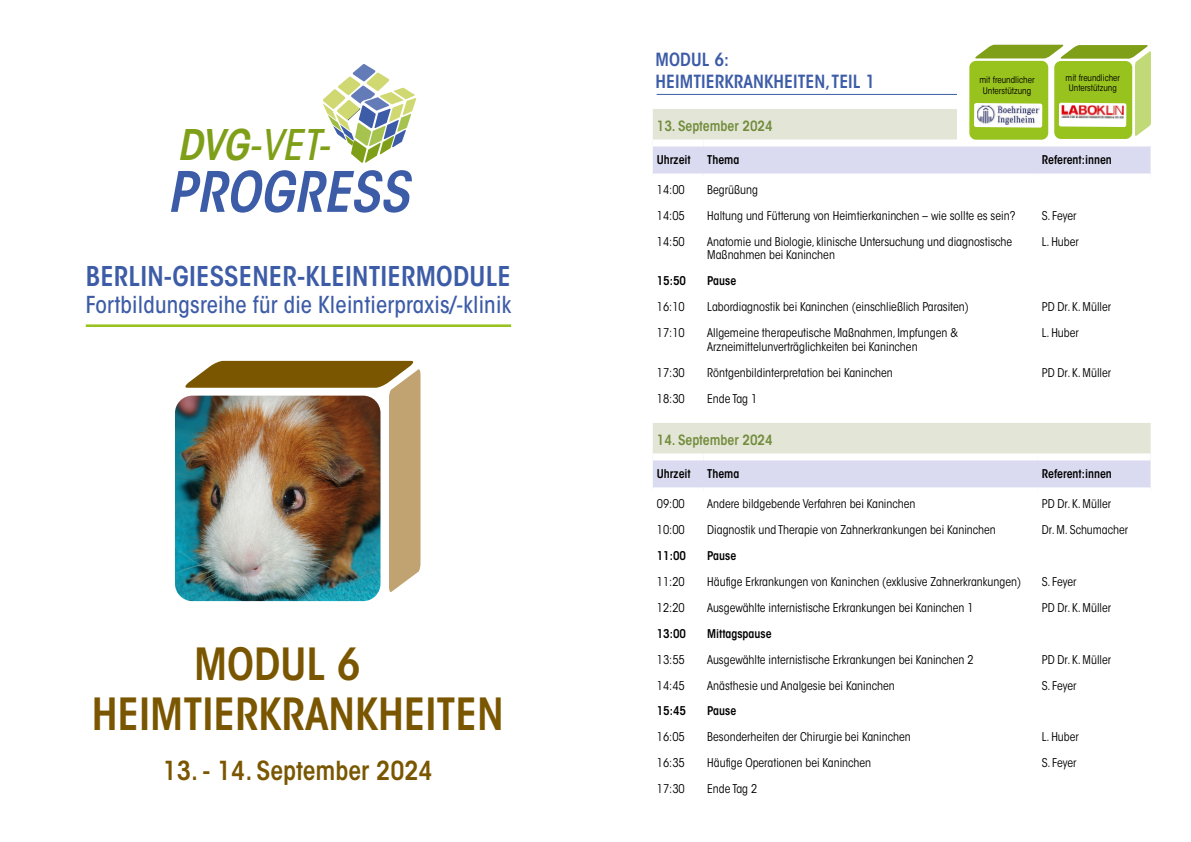
<style>
.page{position:relative;width:1191px;height:842px;background:#fff}
.page>*{position:absolute;margin:0;border:0;box-sizing:border-box;transform-origin:0 0}
.t1{font:italic 600 condensed 55.3px "ITC Avant Garde Std";color:#3d5ca7}
.t2{font:600 condensed 44px/50px "ITC Avant Garde Std";color:#7a5600}
.t3{font:italic 500 condensed 41.9px "ITC Avant Garde Std";color:#7f9f18}
.t4{font:600 condensed 27px "ITC Avant Garde Std";letter-spacing:.01em;color:#3d5ca7}
.t5{font:600 condensed 26px "ITC Avant Garde Std";color:#7a5600}
.t6{font:500 condensed 23.2px "ITC Avant Garde Std";letter-spacing:.01em;color:#3d5ca7}
.t7{font:600 condensed 18px/21.6px "ITC Avant Garde Std";letter-spacing:.005em;color:#3d5ca7}
.t8{font:600 condensed 14px "ITC Avant Garde Std";color:#728c3c}
.t9{font:condensed 12px/13px "ITC Avant Garde Std";color:#000}
.t10{font:600 condensed 12px "ITC Avant Garde Std";color:#000}
.t11{font:condensed 9.1px/10.9px "ITC Avant Garde Std";color:#000;text-align:center}
.t12{font:condensed 9px/10.8px "ITC Avant Garde Std";color:#000;text-align:center}
.s1{font-weight:600}
</style>
<div class="page">
<div style="left:653px;top:109px;width:304px;height:30px;background:#e3e5d6"></div>
<svg style="left:653px;top:146px;width:497px;height:341px"></svg>
<div style="left:653px;top:453px;width:50px;height:7px;background:#fff"></div>
<div style="left:703px;top:453px;width:334px;height:7px;background:#fff"></div>
<div style="left:1037px;top:453px;width:113px;height:7px;background:#fff"></div>
<div style="left:653px;top:174px;width:50px;height:7px;background:#fff"></div>
<div style="left:703px;top:174px;width:334px;height:7px;background:#fff"></div>
<div style="left:1037px;top:174px;width:113px;height:7px;background:#fff"></div>
<div style="left:653px;top:199px;width:50px;height:7px;background:#fff"></div>
<div style="left:703px;top:199px;width:334px;height:7px;background:#fff"></div>
<div style="left:1037px;top:199px;width:113px;height:7px;background:#fff"></div>
<hr style="left:656px;top:94px;width:467px;height:1px;background:#3d5ca7">
<div style="left:957px;top:12px;width:227px;height:133px;background:#fff"></div>
<div style="left:1054px;top:61px;width:78px;height:78px;background:#98c21d;border-radius:7px"></div>
<svg style="left:322px;top:64px;width:94px;height:99px"></svg>
<hr style="left:86px;top:324px;width:425px;height:3px;background:#98c21d">
<svg style="left:185px;top:361px;width:235px;height:232px"></svg>
<img style="left:175px;top:396px;width:205px;height:205px">
<div style="left:969px;top:61px;width:79px;height:79px;background:#98c21d;border-radius:7px"></div>
<svg style="left:973px;top:45px;width:178px;height:92px"></svg>
<img style="left:976px;top:105px;width:63px;height:20px">
<h3 class="t3" style="left:178px;top:119px;width:154px"><span class="s1">DVG</span>-VET-</h3>
<h1 class="t1" style="left:167px;top:157px;width:243px">PROGRESS</h1>
<h3 class="t4" style="left:86px;top:260px;width:426px">BERLIN-GIESSENER-KLEINTIERMODULE</h3>
<h3 class="t6" style="left:86px;top:291px;width:427px">Fortbildungsreihe für die Kleintierpraxis/-klinik</h3>
<h2 class="t2" style="left:92px;top:639px;width:413px;text-indent:102px">MODUL 6<br>HEIMTIERKRANKHEITEN</h2>
<h3 class="t5" style="left:163px;top:754px;width:271px">13. - 14. September 2024</h3>
<h3 class="t7" style="left:655px;top:49px;width:221px">MODUL 6:<br>HEIMTIERKRANKHEITEN, TEIL 1</h3>
<p class="t8" style="left:657px;top:117px;width:117px">13. September 2024</p>
<p class="t10" style="left:657px;top:153px;width:36px">Uhrzeit</p>
<p class="t10" style="left:707px;top:153px;width:34px">Thema</p>
<p class="t10" style="left:1041px;top:153px;width:72px">Referent:innen</p>
<p class="t9" style="left:657px;top:184px;width:30px">14:00</p>
<p class="t9" style="left:707px;top:184px;width:52px">Begrüßung</p>
<p class="t9" style="left:657px;top:209px;width:30px">14:05</p>
<p class="t9" style="left:707px;top:209px;width:310px">Haltung und Fütterung von Heimtierkaninchen – wie sollte es sein?</p>
<p class="t9" style="left:1041px;top:209px;width:36px">S. Feyer</p>
<p class="t9" style="left:657px;top:235px;width:30px">14:50</p>
<p class="t9" style="left:707px;top:235px;width:306px">Anatomie und Biologie, klinische Untersuchung und diagnostische<br>Maßnahmen bei Kaninchen</p>
<p class="t9" style="left:1041px;top:235px;width:39px">L. Huber</p>
<p class="t10" style="left:657px;top:273px;width:31px">15:50</p>
<p class="t10" style="left:707px;top:273px;width:30px">Pause</p>
<p class="t9" style="left:657px;top:300px;width:30px">16:10</p>
<p class="t9" style="left:707px;top:300px;width:263px">Labordiagnostik bei Kaninchen (einschließlich Parasiten)</p>
<p class="t9" style="left:1041px;top:300px;width:71px">PD Dr. K. Müller</p>
<p class="t9" style="left:657px;top:326px;width:30px">17:10</p>
<p class="t9" style="left:707px;top:325px;width:252px;line-height:14.4px">Allgemeine therapeutische Maßnahmen, Impfungen &amp;<br>Arzneimittelunverträglichkeiten bei Kaninchen</p>
<p class="t9" style="left:1041px;top:326px;width:39px">L. Huber</p>
<p class="t9" style="left:657px;top:366px;width:30px">17:30</p>
<p class="t9" style="left:707px;top:366px;width:187px">Röntgenbildinterpretation bei Kaninchen</p>
<p class="t9" style="left:1041px;top:366px;width:71px">PD Dr. K. Müller</p>
<p class="t9" style="left:657px;top:392px;width:30px">18:30</p>
<p class="t9" style="left:707px;top:392px;width:52px">Ende Tag 1</p>
<p class="t8" style="left:657px;top:431px;width:117px">14. September 2024</p>
<p class="t10" style="left:657px;top:466px;width:36px">Uhrzeit</p>
<p class="t10" style="left:707px;top:466px;width:34px">Thema</p>
<p class="t10" style="left:1041px;top:466px;width:72px">Referent:innen</p>
<p class="t9" style="left:657px;top:497px;width:30px">09:00</p>
<p class="t9" style="left:707px;top:497px;width:210px">Andere bildgebende Verfahren bei Kaninchen</p>
<p class="t9" style="left:1041px;top:497px;width:71px">PD Dr. K. Müller</p>
<p class="t9" style="left:657px;top:523px;width:30px">10:00</p>
<p class="t9" style="left:707px;top:523px;width:290px">Diagnostik und Therapie von Zahnerkrankungen bei Kaninchen</p>
<p class="t9" style="left:1041px;top:523px;width:88px">Dr. M. Schumacher</p>
<p class="t10" style="left:657px;top:548px;width:31px">11:00</p>
<p class="t10" style="left:707px;top:548px;width:30px">Pause</p>
<p class="t9" style="left:657px;top:575px;width:30px">11:20</p>
<p class="t9" style="left:707px;top:575px;width:315px">Häufige Erkrankungen von Kaninchen (exklusive Zahnerkrankungen)</p>
<p class="t9" style="left:1041px;top:575px;width:36px">S. Feyer</p>
<p class="t9" style="left:657px;top:601px;width:30px">12:20</p>
<p class="t9" style="left:707px;top:601px;width:268px">Ausgewählte internistische Erkrankungen bei Kaninchen 1</p>
<p class="t9" style="left:1041px;top:601px;width:71px">PD Dr. K. Müller</p>
<p class="t10" style="left:657px;top:626px;width:31px">13:00</p>
<p class="t10" style="left:707px;top:626px;width:66px">Mittagspause</p>
<p class="t9" style="left:657px;top:653px;width:30px">13:55</p>
<p class="t9" style="left:707px;top:653px;width:268px">Ausgewählte internistische Erkrankungen bei Kaninchen 2</p>
<p class="t9" style="left:1041px;top:653px;width:71px">PD Dr. K. Müller</p>
<p class="t9" style="left:657px;top:679px;width:30px">14:45</p>
<p class="t9" style="left:707px;top:679px;width:189px">Anästhesie und Analgesie bei Kaninchen</p>
<p class="t9" style="left:1041px;top:679px;width:36px">S. Feyer</p>
<p class="t10" style="left:657px;top:703px;width:31px">15:45</p>
<p class="t10" style="left:707px;top:703px;width:30px">Pause</p>
<p class="t9" style="left:657px;top:730px;width:30px">16:05</p>
<p class="t9" style="left:707px;top:730px;width:205px">Besonderheiten der Chirurgie bei Kaninchen</p>
<p class="t9" style="left:1041px;top:730px;width:39px">L. Huber</p>
<p class="t9" style="left:657px;top:756px;width:30px">16:35</p>
<p class="t9" style="left:707px;top:756px;width:165px">Häufige Operationen bei Kaninchen</p>
<p class="t9" style="left:1041px;top:756px;width:36px">S. Feyer</p>
<p class="t9" style="left:657px;top:782px;width:30px">17:30</p>
<p class="t9" style="left:707px;top:782px;width:52px">Ende Tag 2</p>
<p class="t12" style="left:1065px;top:72px;width:56px">mit freundlicher<br>Unterstützung</p>
<p class="t11" style="left:979px;top:74px;width:57px">mit freundlicher<br>Unterstützung</p>
</div>
